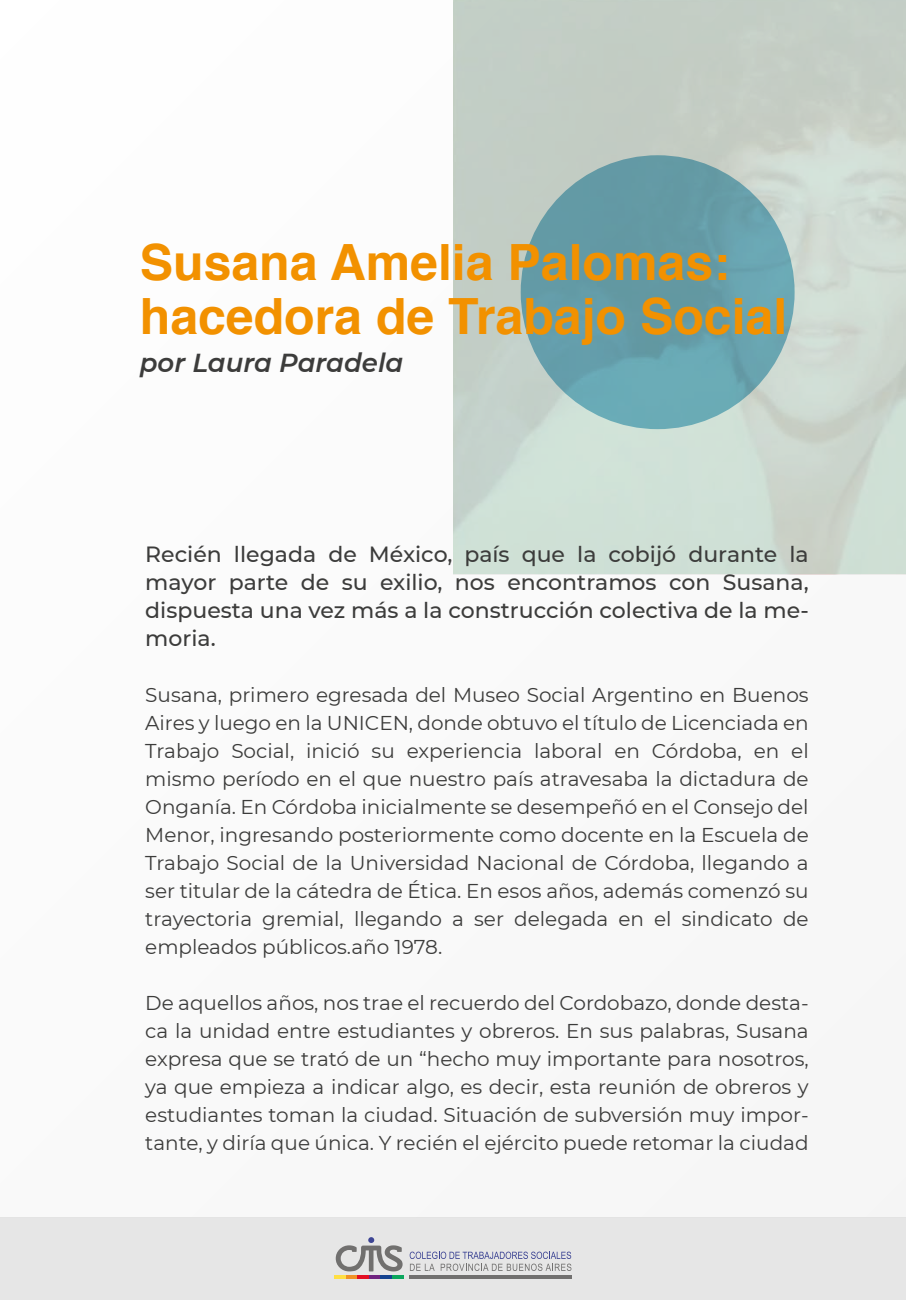
<style>
.page{position:relative;width:906px;height:1300px;background:#fff}
.page>*{position:absolute;margin:0;border:0;box-sizing:border-box;transform-origin:0 0}
.t1{font:700 50px/54px "Helvetica";color:#f29100}
.t2{font:italic 600 26px "Montserrat";color:#3c3c3b}
.t3{font:500 22px/28px "Montserrat";color:#3c3c3b;text-align:justify}
.t4{font:20px/28px "Montserrat";color:#3c3c3b;text-align:justify}
</style>
<div class="page">
<div style="left:0;top:0;width:906px;height:1218px;background:#fafafa"></div>
<svg style="left:453px;top:0;width:453px;height:574px;background:#c9d5cc"></svg>
<div style="left:0;top:1218px;width:906px;height:82px;background:#e6e6e6"></div>
<svg style="left:410px;top:1252px;width:161px;height:19px"></svg>
<svg style="left:335px;top:1237px;width:69px;height:42px"></svg>
<hr style="left:409px;top:1276px;width:162px;height:3px;background:#71706f">
<div style="left:521px;top:155px;width:274px;height:274px;background:linear-gradient(to right,#629aa5,#6ba6b1);border-radius:50%"></div>
<h1 class="t1" style="left:140px;top:236px;width:649px">Susana Amelia Palomas: hacedora de Trabajo Social</h1>
<h2 class="t2" style="left:140px;top:345px;width:265px">por Laura Paradela</h2>
<p class="t3" style="left:145px;top:539px;width:665px">Recién llegada de México, país que la cobijó durante la mayor parte de su exilio, nos encontramos con Susana, dispuesta una vez más a la construcción colectiva de la me&shy;moria.</p>
<p class="t4" style="left:145px;top:680px;width:665px">Susana, primero egresada del Museo Social Argentino en Buenos Aires y luego en la UNICEN, donde obtuvo el título de Licenciada en Trabajo Social, inició su experiencia laboral en Córdoba, en el mismo período en el que nuestro país atravesaba la dictadura de Onganía. En Córdoba inicialmente se desempeñó en el Consejo del Menor, ingresando posteriormente como docente en la Escuela de Trabajo Social de la Universidad Nacional de Córdoba, llegando a ser titular de la cátedra de Ética. En esos años, además comenzó su trayectoria gremial, llegando a ser delegada en el sindicato de empleados públicos.año 1978.</p>
<p class="t4" style="left:145px;top:988px;width:665px">De aquellos años, nos trae el recuerdo del Cordobazo, donde desta&shy;ca la unidad entre estudiantes y obreros. En sus palabras, Susana expresa que se trató de un “hecho muy importante para nosotros, ya que empieza a indicar algo, es decir, esta reunión de obreros y estudiantes toman la ciudad. Situación de subversión muy impor&shy;tante, y diría que única. Y recién el ejército puede retomar la ciudad</p>
</div>
